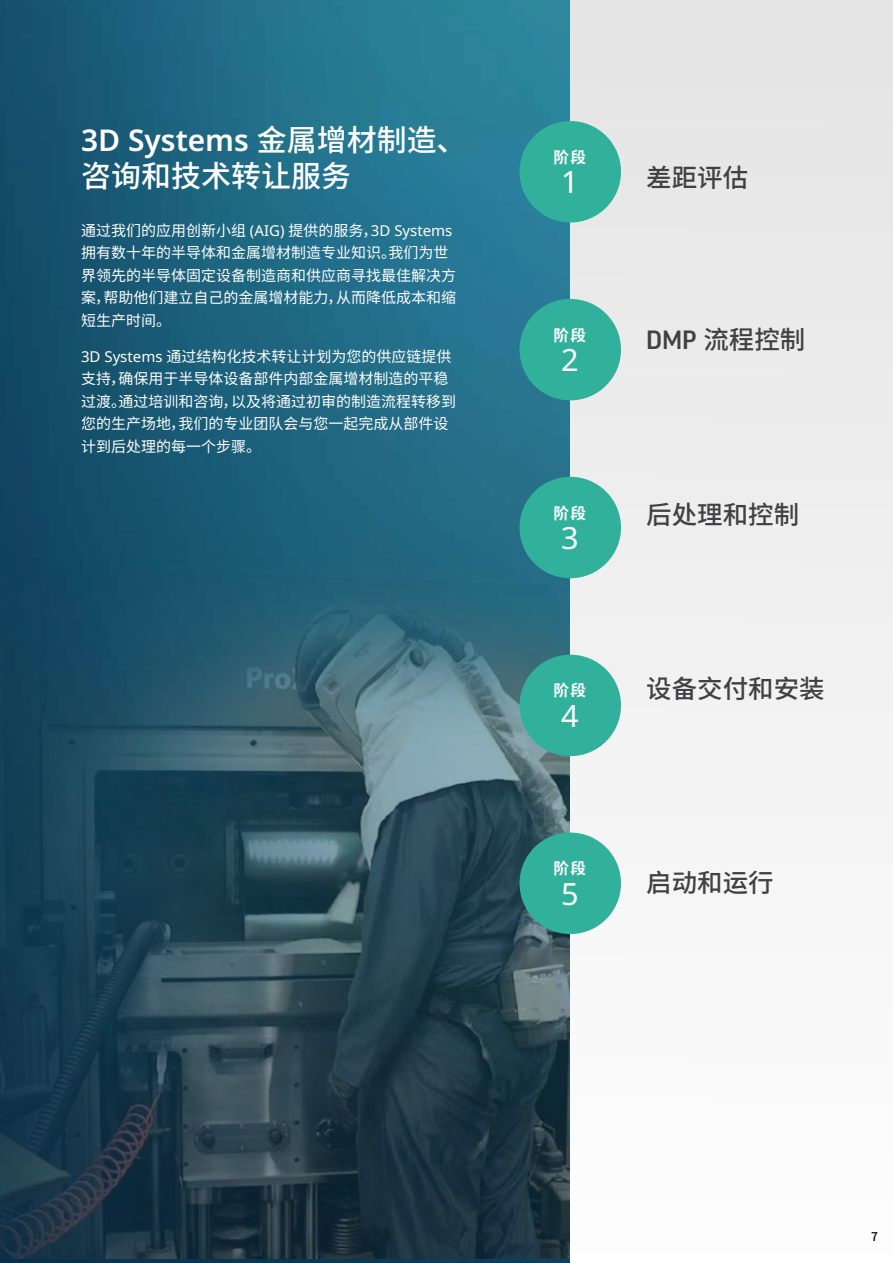
<style>
.page{position:relative;width:893px;height:1263px;background:#fff}
.page>*{position:absolute;margin:0;border:0;box-sizing:border-box;transform-origin:0 0}
.t1{font:30.6px "Noto Sans";color:#fff}
.t2{font:600 30px "Noto Sans";color:#fff}
.t3{font:500 30px "Noto Sans CJ Ksc";color:#fff}
.t4{font:500 25.5px "Noto Sans CJ Ksc";color:#414042}
.t5{font:700 15.6px "Noto Sans CJ Ksc";letter-spacing:.08em;color:#fff}
.t6{font:15px/22.5px "Noto Sans CJ Ksc";color:#fff}
.t7{font:500 12px "Noto Sans CJ Ksc";color:#000}
.s1{font-family:"Noto Sans CJ Ksc";font-weight:500}
.s2{font-family:"Noto Sans"}
.s3{font-family:"Good Pro"}
</style>
<div class="page">
<img style="left:0;top:0;width:570px;height:1263px">
<img style="left:0;top:531px;width:570px;height:727px">
<svg style="left:570px;top:0;width:323px;height:935px;fill:#ededed"></svg>
<div style="left:519px;top:121px;width:102px;height:101px;background:#31b19c;border-radius:50%"></div>
<div style="left:519px;top:299px;width:102px;height:101px;background:#31b19c;border-radius:50%"></div>
<div style="left:519px;top:477px;width:102px;height:101px;background:#31b19c;border-radius:50%"></div>
<div style="left:519px;top:655px;width:102px;height:101px;background:#31b19c;border-radius:50%"></div>
<div style="left:519px;top:832px;width:102px;height:102px;background:#31b19c;border-radius:50%"></div>
<h2 class="t2" style="left:81px;top:118px;width:387px">3D Systems <span class="s1">金属增材制造、</span></h2>
<h2 class="t3" style="left:81px;top:159px;width:271px">咨询和技术转让服务</h2>
<p class="t6" style="left:81px;top:219px;width:376px">通过我们的应用创新小组 <span class="s2">(AIG)</span> 提供的服务，<span class="s2">3D Systems</span>拥有数十年的半导体和金属增材制造专业知识。我们为世界领先的半导体固定设备制造商和供应商寻找最佳解决方案，帮助他们建立自己的金属增材能力，从而降低成本和缩短生产时间。</p>
<p class="t6" style="left:81px;top:345px;width:376px"><span class="s2">3D Systems</span> 通过结构化技术转让计划为您的供应链提供支持，确保用于半导体设备部件内部金属增材制造的平稳过渡。通过培训和咨询，以及将通过初审的制造流程转移到您的生产场地，我们的专业团队会与您一起完成从部件设计到后处理的每一个步骤。</p>
<p class="t5" style="left:553px;top:148px;width:34px">阶段</p>
<h1 class="t1" style="left:561px;top:161px;width:19px">1</h1>
<p class="t5" style="left:553px;top:326px;width:34px">阶段</p>
<h1 class="t1" style="left:561px;top:339px;width:19px">2</h1>
<p class="t5" style="left:553px;top:504px;width:34px">阶段</p>
<h1 class="t1" style="left:561px;top:517px;width:19px">3</h1>
<p class="t5" style="left:553px;top:682px;width:34px">阶段</p>
<h1 class="t1" style="left:561px;top:695px;width:19px">4</h1>
<p class="t5" style="left:553px;top:860px;width:34px">阶段</p>
<h1 class="t1" style="left:561px;top:873px;width:19px">5</h1>
<h3 class="t4" style="left:646px;top:163px;width:103px">差距评估</h3>
<h3 class="t4" style="left:646px;top:326px;width:161px"><span class="s3">DMP</span> 流程控制</h3>
<h3 class="t4" style="left:646px;top:500px;width:154px">后处理和控制</h3>
<h3 class="t4" style="left:646px;top:674px;width:180px">设备交付和安装</h3>
<h3 class="t4" style="left:646px;top:868px;width:129px">启动和运行</h3>
<p class="t7" style="left:871px;top:1230px;width:8px">7</p>
</div>
